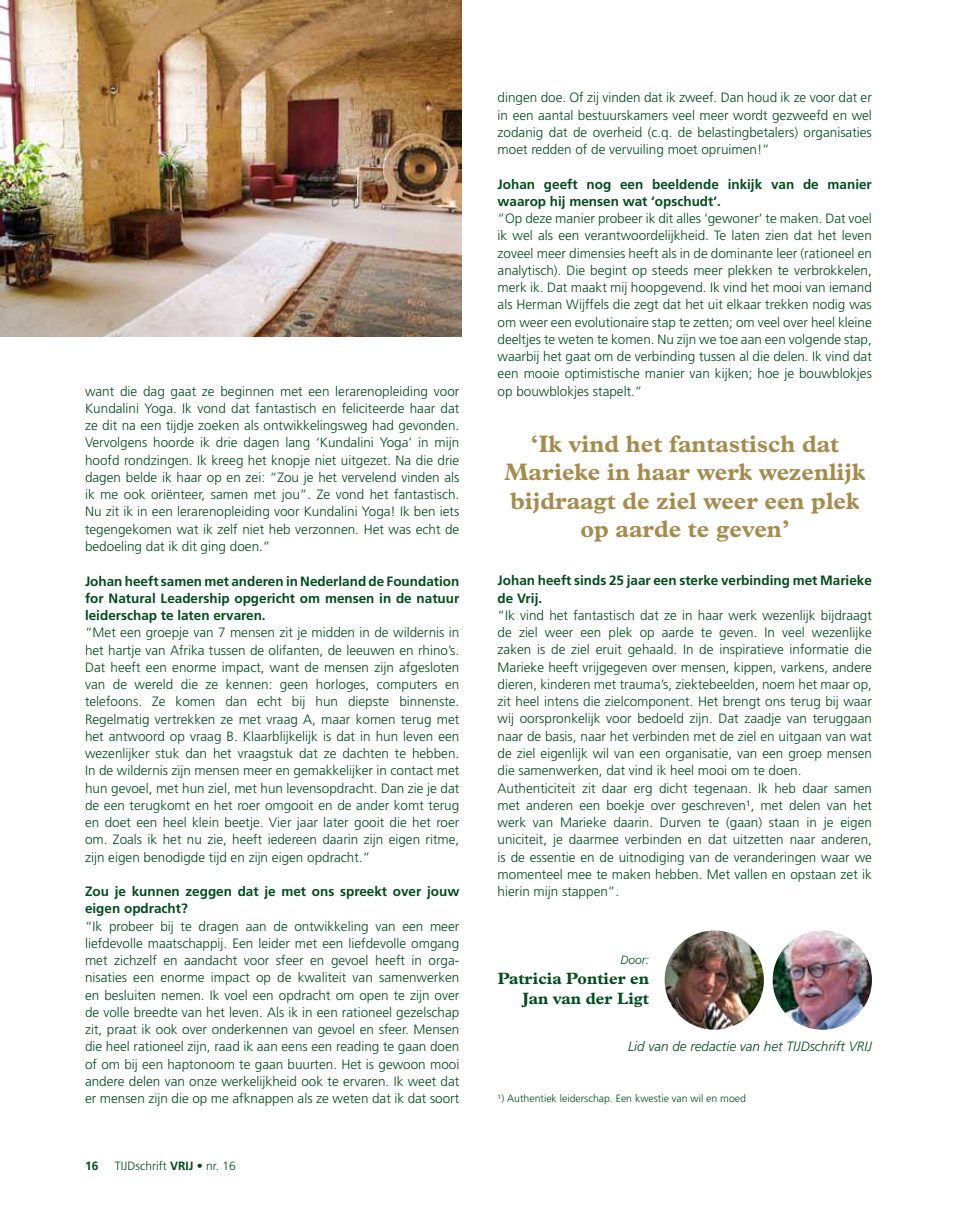
<style>
.page{position:relative;width:957px;height:1212px;background:#fff}
.page>*{position:absolute;margin:0;border:0;box-sizing:border-box;transform-origin:0 0}
.t1{font:700 24px/28.5px "Plantin Std";color:#a58b4c;text-align:center}
.t2{font:700 16.5px/19.8px "Plantin Std";color:#004c1d;text-align:right}
.t3{font:300 13.5px/17.2px "Frutiger LT Std";color:#004c1d;text-align:justify}
.t4{font:700 13.5px/17.2px "Frutiger LT Std";color:#004c1d}
.t5{font:italic 300 13.5px "Frutiger LT Std";color:#004c1d}
.t6{font:300 12px "Frutiger LT Std";color:#004c1d}
.t7{font:italic 300 12px "Frutiger LT Std";color:#004c1d}
.t8{font:700 12px "Frutiger LT Std";color:#004c1d}
.t9{font:300 10.5px "Frutiger LT Std";color:#004c1d}
.s1{font-weight:700}
</style>
<div class="page">
<img style="left:772px;top:930px;width:100px;height:100px;border-radius:50px">
<img style="left:664px;top:930px;width:100px;height:100px;border-radius:50px">
<img style="left:0;top:0;width:461px;height:337px">
<p class="t3" style="left:85px;top:383px;width:376px">want die dag gaat ze beginnen met een lerarenopleiding voor Kundalini Yoga. Ik vond dat fantastisch en feliciteerde haar dat ze dit na een tijdje zoeken als ontwikkelingsweg had gevonden.<br>Vervolgens hoorde ik drie dagen lang ‘Kundalini Yoga’ in mijn hoofd rondzingen. Ik kreeg het knopje niet uitgezet. Na die drie dagen belde ik haar op en zei: “Zou je het vervelend vinden als ik me ook oriënteer, samen met jou”. Ze vond het fantastisch.<br>Nu zit ik in een lerarenopleiding voor Kundalini Yoga! Ik ben iets tegengekomen wat ik zelf niet heb verzonnen. Het was echt de bedoeling dat ik dit ging doen.”</p>
<p class="t4" style="left:85px;top:572px;width:376px;text-align:justify">Johan heeft samen met anderen in Nederland de Foundation for Natural Leadership opgericht om mensen in de natuur leiderschap te laten ervaren.</p>
<p class="t3" style="left:85px;top:624px;width:376px">“Met een groepje van 7 mensen zit je midden in de wildernis in het hartje van Afrika tussen de olifanten, de leeuwen en rhino’s.<br>Dat heeft een enorme impact, want de mensen zijn afgesloten van de wereld die ze kennen: geen horloges, computers en telefoons. Ze komen dan echt bij hun diepste binnenste.<br>Regelmatig vertrekken ze met vraag A, maar komen terug met het antwoord op vraag B. Klaarblijkelijk is dat in hun leven een wezenlijker stuk dan het vraagstuk dat ze dachten te hebben.<br>In de wildernis zijn mensen meer en gemakkelijker in contact met hun gevoel, met hun ziel, met hun levensopdracht. Dan zie je dat de een terugkomt en het roer omgooit en de ander komt terug en doet een heel klein beetje. Vier jaar later gooit die het roer om. Zoals ik het nu zie, heeft iedereen daarin zijn eigen ritme, zijn eigen benodigde tijd en zijn eigen opdracht.”</p>
<p class="t4" style="left:85px;top:883px;width:376px">Zou je kunnen zeggen dat je met ons spreekt over jouw eigen opdracht?</p>
<p class="t3" style="left:85px;top:917px;width:376px">“Ik probeer bij te dragen aan de ontwikkeling van een meer liefdevolle maatschappij. Een leider met een liefdevolle omgang met zichzelf en aandacht voor sfeer en gevoel heeft in orga&shy;nisaties een enorme impact op de kwaliteit van samenwerken en besluiten nemen. Ik voel een opdracht om open te zijn over de volle breedte van het leven. Als ik in een rationeel gezelschap zit, praat ik ook over onderkennen van gevoel en sfeer. Mensen die heel rationeel zijn, raad ik aan eens een reading te gaan doen of om bij een haptonoom te gaan buurten. Het is gewoon mooi andere delen van onze werkelijkheid ook te ervaren. Ik weet dat er mensen zijn die op me afknappen als ze weten dat ik dat soort</p>
<p class="t8" style="left:85px;top:1159px;width:15px">16</p>
<p class="t6" style="left:115px;top:1159px;width:122px">TIJDschrift <span class="s1">VRIJ</span> • nr. 16</p>
<p class="t3" style="left:497px;top:89px;width:376px">dingen doe. Of zij vinden dat ik zweef. Dan houd ik ze voor dat er in een aantal bestuurskamers veel meer wordt gezweefd en wel zodanig dat de overheid (c.q. de belastingbetalers) organisaties moet redden of de vervuiling moet opruimen!”</p>
<p class="t4" style="left:497px;top:175px;width:376px">Johan geeft nog een beeldende inkijk van de manier waarop hij mensen wat ‘opschudt’.</p>
<p class="t3" style="left:497px;top:210px;width:376px">“Op deze manier probeer ik dit alles ‘gewoner’ te maken. Dat voel ik wel als een verantwoordelijkheid. Te laten zien dat het leven zoveel meer dimensies heeft als in de dominante leer (rationeel en analytisch). Die begint op steeds meer plekken te verbrokkelen, merk ik. Dat maakt mij hoopgevend. Ik vind het mooi van iemand als Herman Wijffels die zegt dat het uit elkaar trekken nodig was om weer een evolutionaire stap te zetten; om veel over heel kleine deeltjes te weten te komen. Nu zijn we toe aan een volgende stap, waarbij het gaat om de verbinding tussen al die delen. Ik vind dat een mooie optimistische manier van kijken; hoe je bouwblokjes op bouwblokjes stapelt.”</p>
<h1 class="t1" style="left:504px;top:429px;width:362px">‘Ik vind het fantastisch dat<br>Marieke in haar werk wezenlijk bijdraagt de ziel weer een plek op aarde te geven’</h1>
<p class="t4" style="left:497px;top:572px;width:376px">Johan heeft sinds 25 jaar een sterke verbinding met Marieke de Vrij.</p>
<p class="t3" style="left:497px;top:607px;width:376px;text-align:left">“Ik vind het fantastisch dat ze in haar werk wezenlijk bijdraagt de ziel weer een plek op aarde te geven. In veel wezenlijke zaken is de ziel eruit gehaald. In de inspiratieve informatie die Marieke heeft vrijgegeven over mensen, kippen, varkens, andere dieren, kinderen met trauma’s, ziektebeelden, noem het maar op, zit heel intens die zielcomponent. Het brengt ons terug bij waar wij oorspronkelijk voor bedoeld zijn. Dat zaadje van teruggaan naar de basis, naar het verbinden met de ziel en uitgaan van wat de ziel eigenlijk wil van een organisatie, van een groep mensen die samenwerken, dat vind ik heel mooi om te doen.<br>Authenticiteit zit daar erg dicht tegenaan. Ik heb daar samen met anderen een boekje over geschreven¹, met delen van het werk van Marieke daarin. Durven te (gaan) staan in je eigen uniciteit, je daarmee verbinden en dat uitzetten naar anderen, is de essentie en de uitnodiging van de veranderingen waar we momenteel mee te maken hebben. Met vallen en opstaan zet ik hierin mijn stappen”.</p>
<p class="t7" style="left:620px;top:953px;width:30px">Door:</p>
<p class="t2" style="left:498px;top:968px;width:153px">Patricia Pontier en<br>Jan van der Ligt</p>
<p class="t5" style="left:628px;top:1039px;width:245px">Lid van de redactie van het TIJDschrift VRIJ</p>
<p class="t9" style="left:497px;top:1093px;width:250px">¹) Authentiek leiderschap. Een kwestie van wil en moed</p>
</div>
